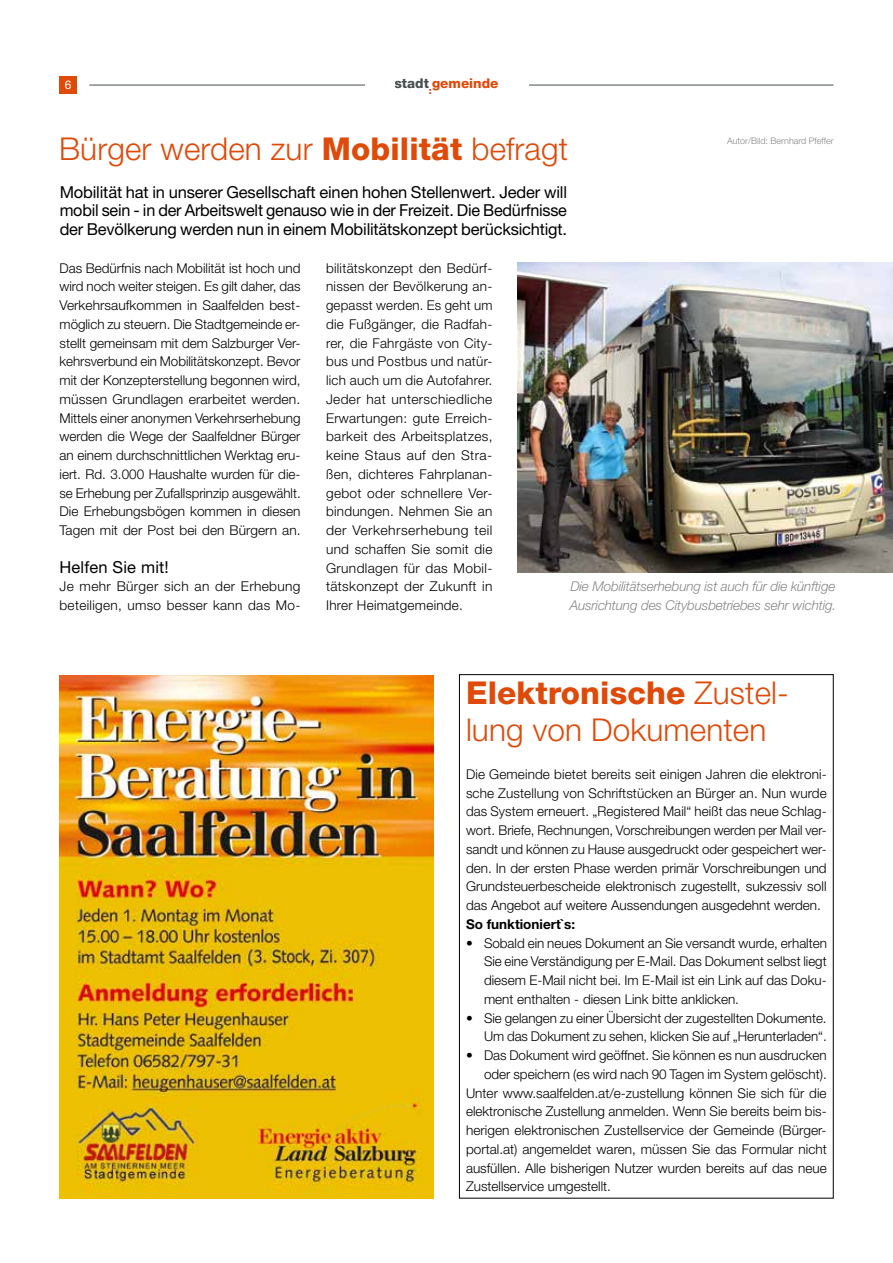
<style>
.page{position:relative;width:893px;height:1263px;background:#fff}
.page>*{position:absolute;margin:0;border:0;box-sizing:border-box;transform-origin:0 0}
.t1{font:300 31.5px/37.5px "Helvetica Neue LT Pro";letter-spacing:.005em;color:#e04a09}
.t2{font:16.5px/18.8px "Helvetica Neue LT Pro";letter-spacing:-.01em;color:#000;text-align:justify}
.t3{font:16.5px "Helvetica Neue LT Pro";letter-spacing:.01em;color:#000}
.t4{font:300 13.5px/18.8px "Helvetica Neue LT Pro";color:#000;text-align:justify}
.t5{font:italic 300 13.5px/18.8px "Helvetica Neue LT Pro";letter-spacing:-.01em;color:#878786}
.t6{font:300 13.5px/18.8px "Helvetica Neue LT Pro";letter-spacing:.02em;color:#000}
.t7{font:700 13.5px "Helvetica Neue LT Pro";color:#000}
.t8{font:800 13.5px "Helvetica Neue LT Pro";color:#e04a09}
.t9{font:12px "Helvetica Neue LT Pro";color:#fff}
.t10{font:300 9px "Helvetica Neue LT Pro";color:#878786}
.s1{color:#48504f}
.s2{font-weight:800}
</style>
<div class="page">
<div style="left:60px;top:77px;width:17px;height:17px;background:#e04a09"></div>
<hr style="left:89px;top:85px;width:297px;height:1px;background:#48504f">
<hr style="left:507px;top:85px;width:326px;height:1px;background:#48504f">
<div style="left:365px;top:81px;width:30px;height:8px;background:#fff"></div>
<div style="left:499px;top:81px;width:29px;height:8px;background:#fff"></div>
<img style="left:518px;top:263px;width:375px;height:310px">
<img style="left:60px;top:675px;width:374px;height:523px">
<p class="t9" style="left:65px;top:77px;width:8px">6</p>
<p class="t8" style="left:394px;top:75px;width:106px"><span class="s1">stadt</span><sub>:</sub>gemeinde</p>
<h1 class="t1" style="left:59px;top:129px;width:510px">Bürger werden zur <span class="s2">Mobilität</span> befragt</h1>
<p class="t2" style="left:60px;top:182px;width:509px">Mobilität hat in unserer Gesellschaft einen hohen Stellenwert. Jeder will mobil sein - in der Arbeitswelt genauso wie in der Freizeit. Die Bedürfnisse der Bevölkerung werden nun in einem Mobilitätskonzept berücksichtigt.</p>
<p class="t10" style="left:727px;top:136px;width:108px">Autor/Bild: Bernhard Pfeffer</p>
<p class="t4" style="left:60px;top:258px;width:243px">Das Bedürfnis nach Mobilität ist hoch und wird noch weiter steigen. Es gilt daher, das Verkehrsaufkommen in Saalfelden best&shy;möglich zu steuern. Die Stadtgemeinde er&shy;stellt gemeinsam mit dem Salzburger Ver&shy;kehrsverbund ein Mobilitätskonzept. Bevor mit der Konzepterstellung begonnen wird, müssen Grundlagen erarbeitet werden.<br>Mittels einer anonymen Verkehrserhebung werden die Wege der Saalfeldner Bürger an einem durchschnittlichen Werktag eru&shy;iert. Rd. 3.000 Haushalte wurden für die&shy;se Erhebung per Zufallsprinzip ausgewählt.<br>Die Erhebungsbögen kommen in diesen Tagen mit der Post bei den Bürgern an.</p>
<p class="t3" style="left:60px;top:557px;width:111px">Helfen Sie mit!</p>
<p class="t6" style="left:60px;top:577px;width:243px">Je mehr Bürger sich an der Erhebung beteiligen, umso besser kann das Mo-</p>
<p class="t4" style="left:326px;top:258px;width:168px">bilitätskonzept den Bedürf&shy;nissen der Bevölkerung an&shy;gepasst werden. Es geht um die Fußgänger, die Radfah&shy;rer, die Fahrgäste von City&shy;bus und Postbus und natür&shy;lich auch um die Autofahrer.<br>Jeder hat unterschiedliche Erwartungen: gute Erreich&shy;barkeit des Arbeitsplatzes, keine Staus auf den Stra&shy;ßen, dichteres Fahrplanan&shy;gebot oder schnellere Ver&shy;bindungen. Nehmen Sie an der Verkehrserhebung teil und schaffen Sie somit die Grundlagen für das Mobil&shy;tätskonzept der Zukunft in Ihrer Heimatgemeinde.</p>
<p class="t5" style="left:570px;top:577px;width:268px">Die Mobilitätserhebung ist auch für die künftige<br>Ausrichtung des Citybusbetriebes sehr wichtig.</p>
<h1 class="t1" style="left:466px;top:673px;width:324px"><span class="s2">Elektronische</span> Zustel&shy;lung von Dokumenten</h1>
<p class="t4" style="left:466px;top:764px;width:362px">Die Gemeinde bietet bereits seit einigen Jahren die elektroni&shy;sche Zustellung von Schriftstücken an Bürger an. Nun wurde das System erneuert. „Registered Mail“ heißt das neue Schlag&shy;wort. Briefe, Rechnungen, Vorschreibungen werden per Mail ver&shy;sandt und können zu Hause ausgedruckt oder gespeichert wer&shy;den. In der ersten Phase werden primär Vorschreibungen und Grundsteuerbescheide elektronisch zugestellt, sukzessiv soll das Angebot auf weitere Aussendungen ausgedehnt werden.</p>
<p class="t7" style="left:466px;top:916px;width:111px">So funktioniert`s:</p>
<p class="t4" style="left:484px;top:933px;width:344px;text-indent:-18px">• Sobald ein neues Dokument an Sie versandt wurde, erhalten Sie eine Verständigung per E-Mail. Das Dokument selbst liegt diesem E-Mail nicht bei. Im E-Mail ist ein Link auf das Doku&shy;ment enthalten - diesen Link bitte anklicken.</p>
<p class="t4" style="left:466px;top:1008px;width:362px;text-align:right">• Sie gelangen zu einer Übersicht der zugestellten Dokumente.<br>Um das Dokument zu sehen, klicken Sie auf „Herunterladen“.</p>
<p class="t4" style="left:466px;top:1046px;width:362px">• Das Dokument wird geöffnet. Sie können es nun ausdrucken</p>
<p class="t4" style="left:484px;top:1064px;width:344px">oder speichern (es wird nach 90 Tagen im System gelöscht).</p>
<p class="t4" style="left:466px;top:1083px;width:362px">Unter www.saalfelden.at/e-zustellung können Sie sich für die</p>
<p class="t4" style="left:466px;top:1102px;width:362px">elektronische Zustellung anmelden. Wenn Sie bereits beim bis-</p>
<p class="t4" style="left:466px;top:1121px;width:362px">herigen elektronischen Zustellservice der Gemeinde (Bürger-</p>
<p class="t4" style="left:466px;top:1139px;width:362px">portal.at) angemeldet waren, müssen Sie das Formular nicht</p>
<p class="t4" style="left:466px;top:1158px;width:362px">ausfüllen. Alle bisherigen Nutzer wurden bereits auf das neue</p>
<p class="t4" style="left:466px;top:1177px;width:147px">Zustellservice umgestellt.</p>
</div>
